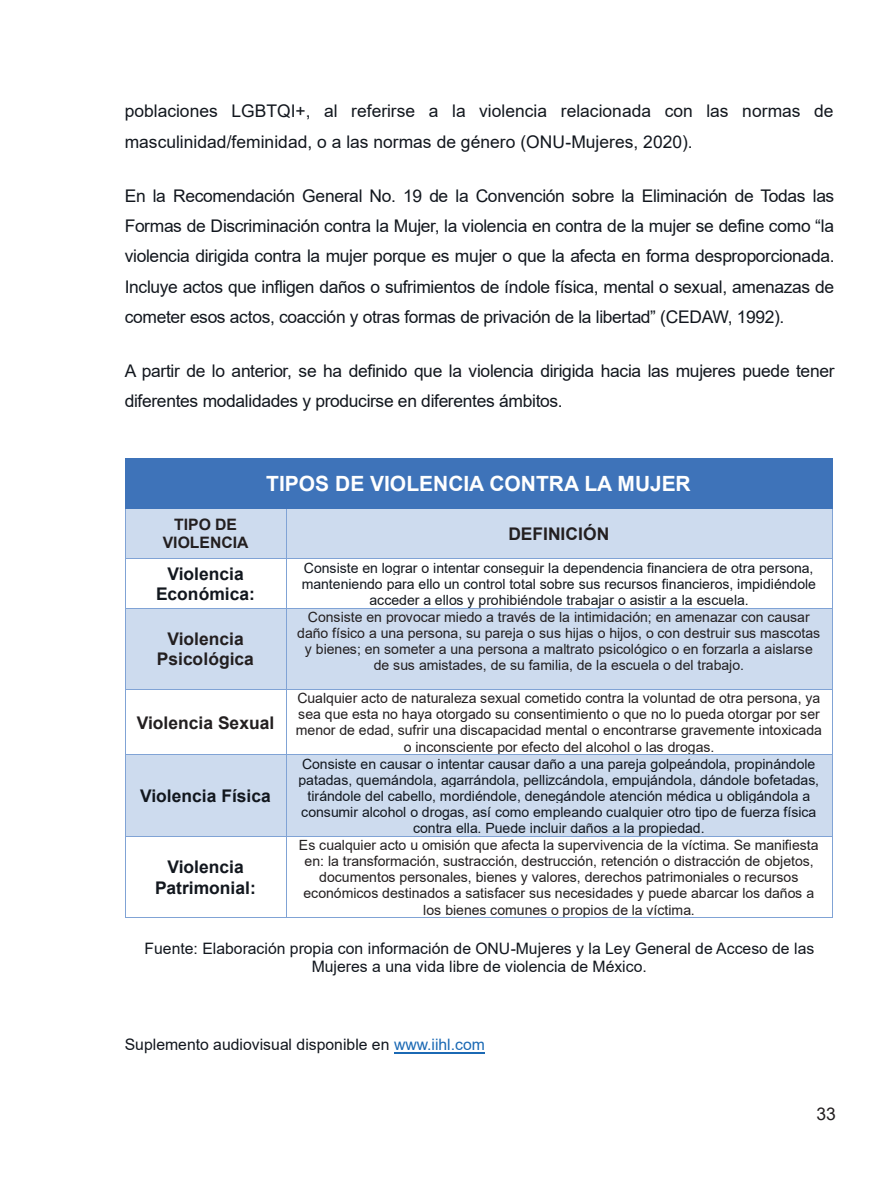
<style>
.page{position:relative;width:893px;height:1191px;background:#fff}
.page>*{position:absolute;margin:0;border:0;box-sizing:border-box;transform-origin:0 0}
.t1{font:700 21px "Arial";color:#fff}
.t2{font:21px "Calibri";color:#231f20}
.t3{font:17.5px/30.1px "Arial";letter-spacing:-.015em;color:#12171e}
.t4{font:700 17.5px/19.9px "Arial";color:#12171e;text-align:center}
.t5{font:700 17.5px/20.1px "Arial";color:#231f20;text-align:center}
.t6{font:17.5px "Arial";color:#231f20}
.t7{font:15.75px/18px "Arial";letter-spacing:.005em;color:#12171e;text-align:center}
.t8{font:700 15.75px/18px "Arial";color:#231f20;text-align:center}
.t9{font:14px/16.1px "Arial";letter-spacing:-.005em;color:#231f20;text-align:center}
.t10{font:14px/16.1px "Arial";letter-spacing:-.005em;color:#12171e;text-align:center}
.s1{color:#1b69b4}
</style>
<div class="page">
<hr style="left:394px;top:1052px;width:91px;height:1px;background:#1b69b4">
<div style="left:126px;top:458px;width:705px;height:50px;background:#3e73b9"></div>
<hr style="left:126px;top:458px;width:706px;height:1px;background:#3e73b9">
<hr style="left:125px;top:458px;width:1px;height:50px;background:#3e73b9">
<hr style="left:832px;top:458px;width:1px;height:50px;background:#3e73b9">
<div style="left:126px;top:509px;width:160px;height:49px;background:#cddbee"></div>
<div style="left:287px;top:509px;width:544px;height:49px;background:#cddbee"></div>
<hr style="left:126px;top:508px;width:160px;height:1px;background:#3e73b9">
<hr style="left:287px;top:508px;width:545px;height:1px;background:#3e73b9">
<hr style="left:125px;top:509px;width:1px;height:49px;background:#80a3d5">
<hr style="left:286px;top:509px;width:1px;height:49px;background:#80a3d5">
<hr style="left:832px;top:509px;width:1px;height:49px;background:#80a3d5">
<hr style="left:126px;top:558px;width:160px;height:1px;background:#80a3d5">
<hr style="left:287px;top:558px;width:545px;height:1px;background:#80a3d5">
<hr style="left:125px;top:559px;width:1px;height:49px;background:#80a3d5">
<hr style="left:286px;top:559px;width:1px;height:49px;background:#80a3d5">
<hr style="left:832px;top:559px;width:1px;height:49px;background:#80a3d5">
<div style="left:126px;top:609px;width:160px;height:80px;background:#cddbee"></div>
<div style="left:287px;top:609px;width:544px;height:80px;background:#cddbee"></div>
<hr style="left:126px;top:608px;width:160px;height:1px;background:#80a3d5">
<hr style="left:287px;top:608px;width:545px;height:1px;background:#80a3d5">
<hr style="left:125px;top:609px;width:1px;height:80px;background:#80a3d5">
<hr style="left:286px;top:609px;width:1px;height:80px;background:#80a3d5">
<hr style="left:832px;top:609px;width:1px;height:80px;background:#80a3d5">
<hr style="left:126px;top:689px;width:160px;height:1px;background:#80a3d5">
<hr style="left:287px;top:689px;width:545px;height:1px;background:#80a3d5">
<hr style="left:125px;top:690px;width:1px;height:64px;background:#80a3d5">
<hr style="left:286px;top:690px;width:1px;height:64px;background:#80a3d5">
<hr style="left:832px;top:690px;width:1px;height:64px;background:#80a3d5">
<div style="left:126px;top:755px;width:160px;height:81px;background:#cddbee"></div>
<div style="left:287px;top:755px;width:544px;height:81px;background:#cddbee"></div>
<hr style="left:126px;top:754px;width:160px;height:1px;background:#80a3d5">
<hr style="left:287px;top:754px;width:545px;height:1px;background:#80a3d5">
<hr style="left:125px;top:755px;width:1px;height:81px;background:#80a3d5">
<hr style="left:286px;top:755px;width:1px;height:81px;background:#80a3d5">
<hr style="left:832px;top:755px;width:1px;height:81px;background:#80a3d5">
<hr style="left:126px;top:836px;width:160px;height:1px;background:#80a3d5">
<hr style="left:287px;top:836px;width:545px;height:1px;background:#80a3d5">
<hr style="left:125px;top:836px;width:1px;height:81px;background:#80a3d5">
<hr style="left:126px;top:917px;width:160px;height:1px;background:#80a3d5">
<hr style="left:286px;top:836px;width:1px;height:81px;background:#80a3d5">
<hr style="left:287px;top:917px;width:545px;height:1px;background:#80a3d5">
<hr style="left:832px;top:836px;width:1px;height:81px;background:#80a3d5">
<p class="t3" style="left:125px;top:96px;width:710px">poblaciones LGBTQI+, al referirse a la violencia relacionada con las normas de masculinidad/feminidad, o a las normas de género (ONU-Mujeres, 2020).</p>
<p class="t3" style="left:125px;top:181px;width:711px;text-align:justify">En la Recomendación General No. 19 de la Convención sobre la Eliminación de Todas las Formas de Discriminación contra la Mujer, la violencia en contra de la mujer se define como “la violencia dirigida contra la mujer porque es mujer o que la afecta en forma desproporcionada.<br>Incluye actos que infligen daños o sufrimientos de índole física, mental o sexual, amenazas de cometer esos actos, coacción y otras formas de privación de la libertad” (CEDAW, 1992).</p>
<p class="t3" style="left:125px;top:356px;width:711px">A partir de lo anterior, se ha definido que la violencia dirigida hacia las mujeres puede tener diferentes modalidades y producirse en diferentes ámbitos.</p>
<h1 class="t1" style="left:266px;top:469px;width:426px">TIPOS DE VIOLENCIA CONTRA LA MUJER</h1>
<p class="t8" style="left:163px;top:516px;width:87px">TIPO DE<br>VIOLENCIA</p>
<p class="t5" style="left:508px;top:524px;width:102px">DEFINICIÓN</p>
<p class="t4" style="left:156px;top:564px;width:101px">Violencia<br>Económica:</p>
<p class="t10" style="left:302px;top:559px;width:516px">Consiste en lograr o intentar conseguir la dependencia financiera de otra persona, manteniendo para ello un control total sobre sus recursos financieros, impidiéndole acceder a ellos y prohibiéndole trabajar o asistir a la escuela.</p>
<p class="t5" style="left:157px;top:629px;width:99px">Violencia<br>Psicológica</p>
<p class="t9" style="left:297px;top:608px;width:524px">Consiste en provocar miedo a través de la intimidación; en amenazar con causar daño físico a una persona, su pareja o sus hijas o hijos, o con destruir sus mascotas y bienes; en someter a una persona a maltrato psicológico o en forzarla a aislarse de sus amistades, de su familia, de la escuela o del trabajo.</p>
<p class="t5" style="left:137px;top:712px;width:139px">Violencia Sexual</p>
<p class="t4" style="left:140px;top:786px;width:132px">Violencia Física</p>
<p class="t4" style="left:155px;top:857px;width:102px">Violencia<br>Patrimonial:</p>
<p class="t9" style="left:296px;top:690px;width:528px">Cualquier acto de naturaleza sexual cometido contra la voluntad de otra persona, ya sea que esta no haya otorgado su consentimiento o que no lo pueda otorgar por ser menor de edad, sufrir una discapacidad mental o encontrarse gravemente intoxicada o inconsciente por efecto del alcohol o las drogas.</p>
<p class="t10" style="left:298px;top:755px;width:522px">Consiste en causar o intentar causar daño a una pareja golpeándola, propinándole patadas, quemándola, agarrándola, pellizcándola, empujándola, dándole bofetadas, tirándole del cabello, mordiéndole, denegándole atención médica u obligándola a consumir alcohol o drogas, así como empleando cualquier otro tipo de fuerza física contra ella. Puede incluir daños a la propiedad.</p>
<p class="t9" style="left:299px;top:837px;width:521px">Es cualquier acto u omisión que afecta la supervivencia de la víctima. Se manifiesta en: la transformación, sustracción, destrucción, retención o distracción de objetos, documentos personales, bienes y valores, derechos patrimoniales o recursos económicos destinados a satisfacer sus necesidades y puede abarcar los daños a los bienes comunes o propios de la víctima.</p>
<p class="t7" style="left:145px;top:939px;width:671px">Fuente: Elaboración propia con información de ONU-Mujeres y la Ley General de Acceso de las<br>Mujeres a una vida libre de violencia de México.</p>
<p class="t7" style="left:125px;top:1035px;width:362px">Suplemento audiovisual disponible en <span class="s1">www.iihl.com</span></p>
<p class="t6" style="left:816px;top:1101px;width:21px">33</p>
<h1 class="t2" style="left:813px;top:1104px;width:24px">33<sup>33</sup></h1>
</div>
